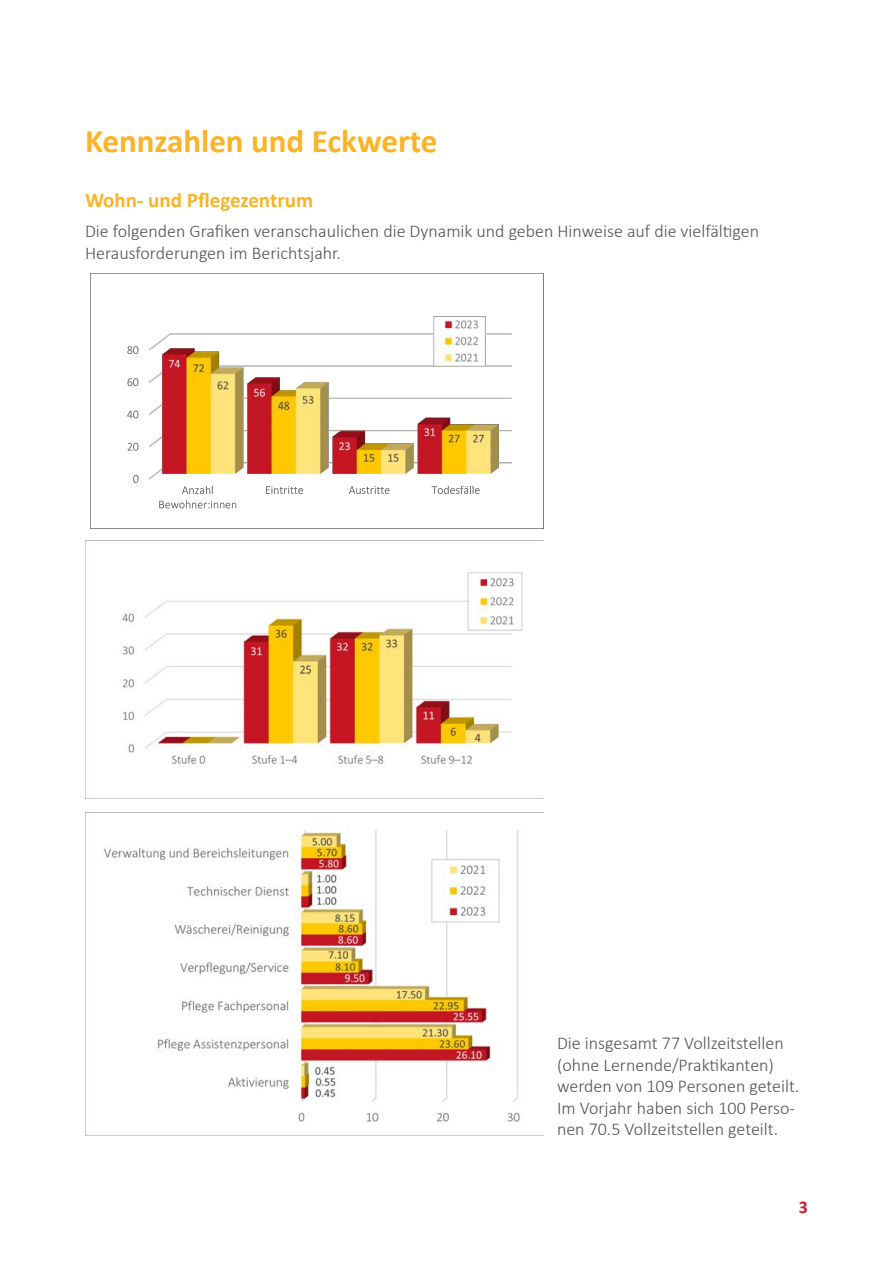
<style>
.page{position:relative;width:893px;height:1263px;background:#fff}
.page>*{position:absolute;margin:0;border:0;box-sizing:border-box;transform-origin:0 0}
.Titel{font:700 33px "Calibri";color:#fcb325}
.Titel-2{font:700 21px "Calibri";color:#fcb325}
.Lauftext_Blocksatz{font:300 18px/21.6px "Calibri";color:#4f5455}
.Lauftext_linksbündig{font:300 18px "Calibri";color:#4f5455}
.t1{font:700 18px "Calibri";color:#c82434}
</style>
<div class="page">
<img style="left:85px;top:812px;width:458px;height:323px">
<img style="left:85px;top:540px;width:458px;height:258px">
<img style="left:127px;top:316px;width:385px;height:193px">
<p class="Titel" style="left:85px;top:118px;width:354px">Kennzahlen und Eckwerte</p>
<p class="Titel-2" style="left:85px;top:185px;width:230px">Wohn- und Pflegezentrum</p>
<p class="Lauftext_linksbündig" style="left:85px;top:220px;width:676px">Die folgenden Grafiken veranschaulichen die Dynamik und geben Hinweise auf die vielfältigen</p>
<p class="Lauftext_linksbündig" style="left:85px;top:242px;width:257px">Herausforderungen im Berichtsjahr.</p>
<p class="Lauftext_Blocksatz" style="left:557px;top:1032px;width:244px">Die insgesamt 77 Vollzeitstellen (ohne Lernende/Praktikanten) werden von 109 Personen geteilt.<br>Im Vorjahr haben sich 100 Perso&shy;nen 70.5 Vollzeitstellen geteilt.</p>
<p class="t1" style="left:799px;top:1194px;width:11px">3</p>
</div>
